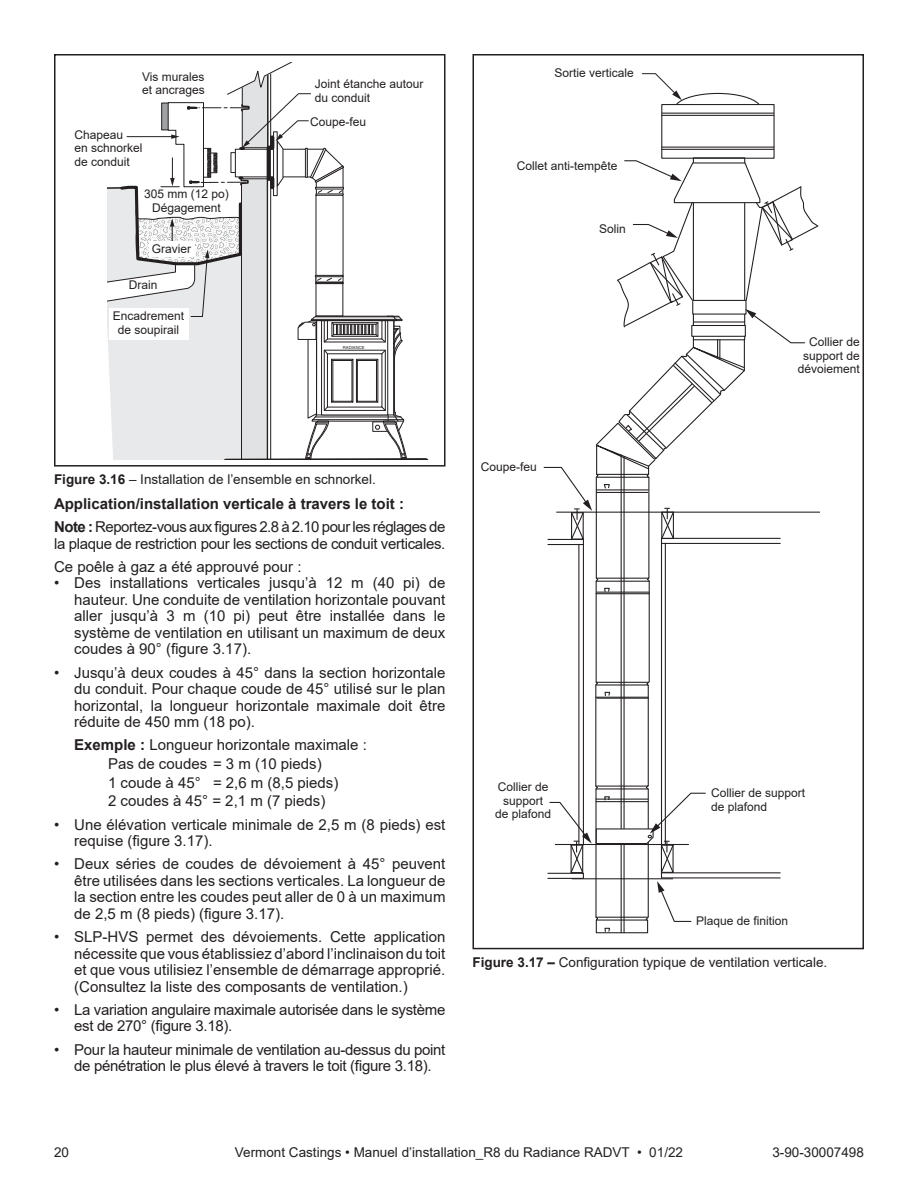
<style>
.page{position:relative;width:918px;height:1188px;background:#fff}
.page>*{position:absolute;margin:0;border:0;box-sizing:border-box;transform-origin:0 0}
.t1{font:18.3px/21.9px "Arial";color:#231f20;text-align:center}
.Body_Text{font:15px/16.5px "Arial";color:#231f20;text-align:justify}
.Body_Text-2{font:15px/16.5px "Arial";letter-spacing:-.02em;color:#231f20}
.Subsection{font:700 15px "Arial";color:#231f20}
.num_tex_10_pt{font:13.5px "Arial";color:#231f20}
.Figure{font:13.5px "Arial";color:#231f20}
.num_tex_10_pt-2{font:12px/13.5px "Arial";color:#231f20}
.t2{font:4.05px "Helvetica";color:#231f20}
.s1{font-weight:700}
.s2{color:#fff}
</style>
<div class="page">
<svg style="left:108px;top:62px;width:321px;height:398px"></svg>
<div style="left:109px;top:308px;width:80px;height:32px;background:#fff"></div>
<div style="left:149px;top:241px;width:45px;height:15px;background:#fff"></div>
<div style="left:54px;top:54px;width:392px;height:413px;border:2px solid #231f20"></div>
<div style="left:661px;top:104px;width:114px;height:55px;border:1px solid #231f20"></div>
<hr style="left:662px;top:113px;width:112px;height:1px;background:#231f20">
<hr style="left:662px;top:115px;width:112px;height:1px;background:#231f20">
<hr style="left:662px;top:147px;width:112px;height:1px;background:#231f20">
<hr style="left:662px;top:149px;width:112px;height:1px;background:#231f20">
<hr style="left:557px;top:512px;width:263px;height:1px;background:#231f20">
<svg style="left:642px;top:73px;width:119px;height:33px"></svg>
<svg style="left:544px;top:160px;width:275px;height:774px"></svg>
<div style="left:472px;top:54px;width:392px;height:895px;border:2px solid #231f20"></div>
<p class="num_tex_10_pt-2" style="left:142px;top:70px;width:64px">Vis murales et ancrages</p>
<p class="num_tex_10_pt-2" style="left:74px;top:128px;width:70px">Chapeau<br>en schnorkel de conduit</p>
<p class="num_tex_10_pt-2" style="left:144px;top:187px;width:86px">305 mm (12 po)</p>
<p class="num_tex_10_pt-2" style="left:152px;top:201px;width:70px">Dégagement</p>
<p class="num_tex_10_pt-2" style="left:152px;top:242px;width:41px">Gravier</p>
<p class="num_tex_10_pt-2" style="left:129px;top:278px;width:30px">Drain</p>
<p class="num_tex_10_pt-2" style="left:113px;top:309px;width:73px;text-align:center">Encadrement de soupirail</p>
<p class="num_tex_10_pt-2" style="left:315px;top:77px;width:110px">Joint étanche autour du conduit</p>
<p class="num_tex_10_pt-2" style="left:310px;top:115px;width:58px">Coupe-feu</p>
<p class="t2" style="left:343px;top:345px;width:23px">RADIANCE</p>
<p class="num_tex_10_pt-2" style="left:555px;top:66px;width:81px">Sortie verticale</p>
<p class="num_tex_10_pt-2" style="left:517px;top:159px;width:102px">Collet anti-tempête</p>
<p class="num_tex_10_pt-2" style="left:599px;top:222px;width:28px">Solin</p>
<p class="num_tex_10_pt-2" style="left:798px;top:335px;width:64px;text-align:right">Collier de support de dévoiement</p>
<p class="Figure" style="left:54px;top:470px;width:323px"><span class="s1">Figure 3.16</span> – Installation de l’ensemble en schnorkel.</p>
<p class="Subsection" style="left:54px;top:493px;width:352px">Application/installation verticale à travers le toit :</p>
<p class="Body_Text-2" style="left:54px;top:518px;width:393px"><span class="s1">Note :</span> Reportez-vous aux figures 2.8 à 2.10 pour les réglages de la plaque de restriction pour les sections de conduit verticales.</p>
<p class="Body_Text" style="left:54px;top:558px;width:249px">Ce poêle à gaz a été approuvé pour :</p>
<p class="Body_Text" style="left:74px;top:575px;width:373px;text-indent:-20px">• Des installations verticales jusqu’à 12 m (40 pi) de hauteur. Une conduite de ventilation horizontale pouvant aller jusqu’à 3 m (10 pi) peut être installée dans le système de ventilation en utilisant un maximum de deux coudes à 90° (figure 3.17).</p>
<p class="Body_Text" style="left:74px;top:664px;width:373px;text-indent:-20px">• Jusqu’à deux coudes à 45° dans la section horizontale du conduit. Pour chaque coude de 45° utilisé sur le plan horizontal, la longueur horizontale maximale doit être réduite de 450 mm (18 po).</p>
<p class="Body_Text" style="left:74px;top:737px;width:294px"><span class="s1">Exemple :</span> Longueur horizontale maximale :</p>
<p class="Body_Text" style="left:108px;top:755px;width:215px">Pas de coudes = 3 m (10 pieds)</p>
<p class="Body_Text" style="left:108px;top:774px;width:232px">1 coude à 45° = 2,6 m (8,5 pieds)</p>
<p class="Body_Text" style="left:108px;top:793px;width:219px">2 coudes à 45° = 2,1 m (7 pieds)</p>
<p class="Body_Text" style="left:74px;top:816px;width:373px;text-indent:-20px">• Une élévation verticale minimale de 2,5 m (8 pieds) est requise (figure 3.17).</p>
<p class="Body_Text" style="left:74px;top:856px;width:373px;text-indent:-20px">• Deux séries de coudes de dévoiement à 45° peuvent être utilisées dans les sections verticales. La longueur de la section entre les coudes peut aller de 0 à un maximum de 2,5 m (8 pieds) (figure 3.17).</p>
<p class="Body_Text" style="left:74px;top:928px;width:373px;text-indent:-20px">• SLP-HVS permet des dévoiements. Cette application nécessite que vous établissiez d’abord l’inclinaison du toit et que vous utilisiez l’ensemble de démarrage approprié. (Consultez la liste des composants de ventilation.)</p>
<p class="Body_Text-2" style="left:74px;top:1001px;width:373px;text-indent:-20px">• La variation angulaire maximale autorisée dans le système est de 270° (figure 3.18).</p>
<p class="Body_Text-2" style="left:54px;top:1041px;width:393px;text-align:center">• Pour la hauteur minimale de ventilation au-dessus du point de pénétration le plus élevé à travers le toit (figure 3.18).</p>
<p class="t1" style="left:236px;top:500px;width:114px">ST653<br>install snorkel<br>04/19 ts</p>
<p class="num_tex_10_pt-2" style="left:481px;top:460px;width:58px">Coupe-feu</p>
<p class="num_tex_10_pt-2" style="left:495px;top:780px;width:58px;text-align:center">Collier de support de plafond</p>
<p class="num_tex_10_pt-2" style="left:711px;top:786px;width:96px">Collier de support de plafond</p>
<p class="num_tex_10_pt-2" style="left:696px;top:914px;width:94px">Plaque de finition</p>
<p class="num_tex_10_pt" style="left:472px;top:953px;width:356px"><span class="s1">Figure 3.17 –</span> Configuration typique de ventilation verticale.</p>
<p class="num_tex_10_pt" style="left:54px;top:1143px;width:32px">20<span class="s2">20</span></p>
<p class="num_tex_10_pt" style="left:235px;top:1143px;width:450px">Vermont Castings • Manuel d’installation_R8 du Radiance RADVT • 01/22</p>
<p class="num_tex_10_pt" style="left:772px;top:1143px;width:93px">3-90-30007498</p>
</div>
